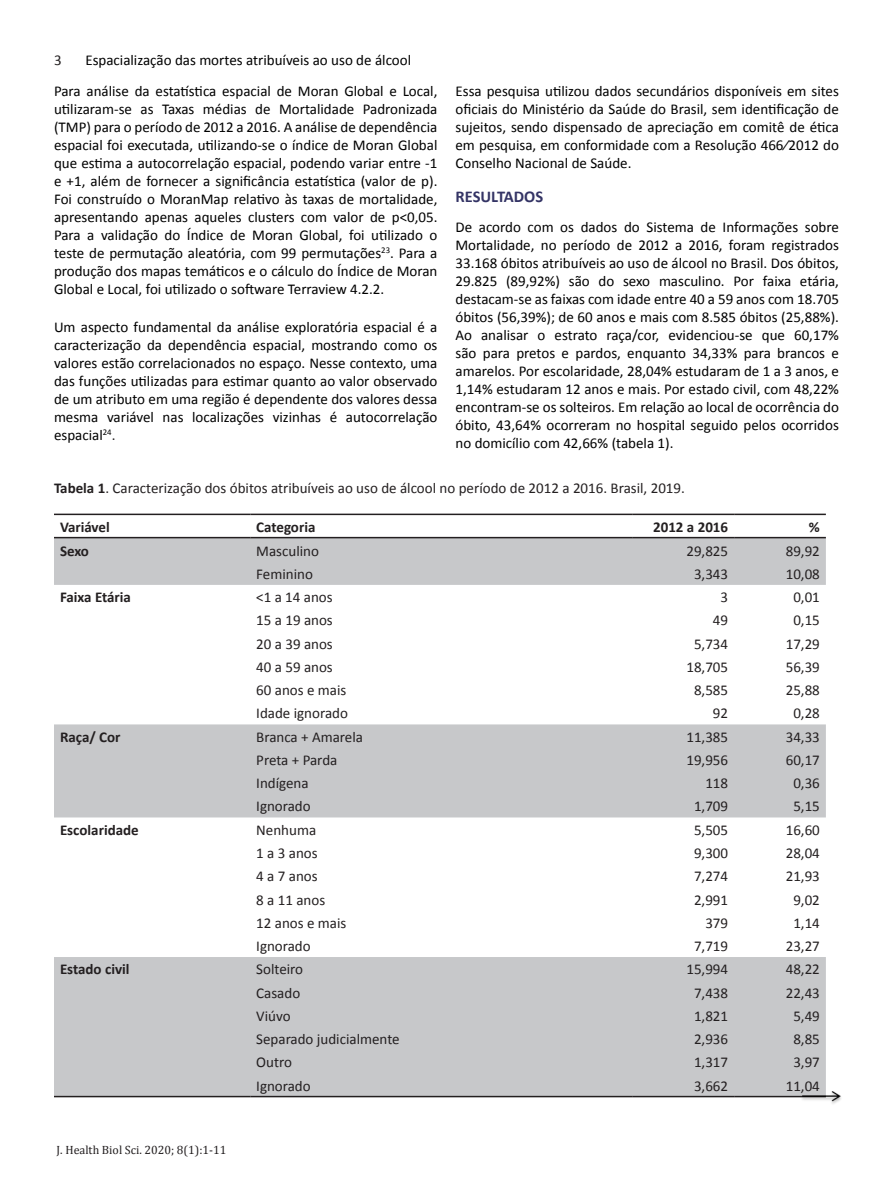
<style>
.page{position:relative;width:893px;height:1191px;background:#fff}
.page>*{position:absolute;margin:0;border:0;box-sizing:border-box;transform-origin:0 0}
.t1{font:700 16.5px "Calibri";color:#343465}
.t2{font:15px/18px "Calibri";color:#000;text-align:justify}
.t3{font:15px "Calibri";color:#231f20}
.t4{font:700 15px "Calibri";color:#231f20}
.t5{font:12px "Cambria";color:#231f20}
.s1{color:#231f20}
.s2{font-weight:700}
</style>
<div class="page">
<svg style="left:54px;top:538px;width:772px;height:557px"></svg>
<hr style="left:54px;top:513px;width:196px;height:2px;background:#231f20">
<hr style="left:250px;top:513px;width:383px;height:2px;background:#231f20">
<hr style="left:633px;top:513px;width:101px;height:2px;background:#231f20">
<hr style="left:734px;top:513px;width:92px;height:2px;background:#231f20">
<hr style="left:54px;top:537px;width:196px;height:1px;background:#231f20">
<hr style="left:250px;top:537px;width:383px;height:1px;background:#231f20">
<hr style="left:633px;top:537px;width:101px;height:1px;background:#231f20">
<hr style="left:734px;top:537px;width:92px;height:1px;background:#231f20">
<hr style="left:54px;top:1095px;width:196px;height:2px;background:#231f20">
<hr style="left:250px;top:1095px;width:383px;height:2px;background:#231f20">
<hr style="left:633px;top:1095px;width:101px;height:2px;background:#231f20">
<hr style="left:734px;top:1095px;width:92px;height:2px;background:#231f20">
<img style="left:798px;top:1087px;width:43px;height:17px">
<p class="t3" style="left:54px;top:51px;width:9px">3</p>
<p class="t2" style="left:85px;top:51px;width:327px">Espacialização das mortes atribuíveis ao uso de álcool</p>
<p class="t2" style="left:54px;top:82px;width:385px">Para análise da estatística espacial de Moran Global e Local, utilizaram-se as Taxas médias de Mortalidade Padronizada (TMP) para o período de 2012 a 2016. A análise de dependência espacial foi executada, utilizando-se o índice de Moran Global que estima a autocorrelação espacial, podendo variar entre -1 e +1, além de fornecer a significância estatística (valor de p).<br>Foi construído o MoranMap relativo às taxas de mortalidade, apresentando apenas aqueles clusters com valor de p&lt;0,05.<br>Para a validação do Índice de Moran Global, foi utilizado o teste de permutação aleatória, com 99 permutações<sup>23</sup>. Para a produção dos mapas temáticos e o cálculo do Índice de Moran Global e Local, foi utilizado o software Terraview 4.2.2.</p>
<p class="t2" style="left:54px;top:318px;width:385px">Um aspecto fundamental da análise exploratória espacial é a caracterização da dependência espacial, mostrando como os valores estão correlacionados no espaço. Nesse contexto, uma das funções utilizadas para estimar quanto ao valor observado de um atributo em uma região é dependente dos valores dessa mesma variável nas localizações vizinhas é autocorrelação espacial<sup>24</sup><span class="s1">.</span></p>
<p class="t2" style="left:455px;top:82px;width:385px">Essa pesquisa utilizou dados secundários disponíveis em sites oficiais do Ministério da Saúde do Brasil, sem identificação de sujeitos, sendo dispensado de apreciação em comitê de ética em pesquisa, em conformidade com a Resolução 466∕2012 do Conselho Nacional de Saúde.</p>
<p class="t1" style="left:455px;top:186px;width:89px">RESULTADOS</p>
<p class="t2" style="left:455px;top:218px;width:385px">De acordo com os dados do Sistema de Informações sobre Mortalidade, no período de 2012 a 2016, foram registrados 33.168 óbitos atribuíveis ao uso de álcool no Brasil. Dos óbitos, 29.825 (89,92%) são do sexo masculino. Por faixa etária, destacam-se as faixas com idade entre 40 a 59 anos com 18.705 óbitos (56,39%); de 60 anos e mais com 8.585 óbitos (25,88%).<br>Ao analisar o estrato raça/cor, evidenciou-se que 60,17% são para pretos e pardos, enquanto 34,33% para brancos e amarelos. Por escolaridade, 28,04% estudaram de 1 a 3 anos, e 1,14% estudaram 12 anos e mais. Por estado civil, com 48,22% encontram-se os solteiros. Em relação ao local de ocorrência do óbito, 43,64% ocorreram no hospital seguido pelos ocorridos no domicílio com 42,66% (tabela 1).</p>
<p class="t3" style="left:54px;top:478px;width:632px"><span class="s2">Tabela 1</span>. Caracterização dos óbitos atribuíveis ao uso de álcool no período de 2012 a 2016. Brasil, 2019.</p>
<p class="t4" style="left:60px;top:517px;width:51px">Variável</p>
<p class="t4" style="left:256px;top:517px;width:61px">Categoria</p>
<p class="t4" style="left:653px;top:517px;width:77px">2012 a 2016</p>
<p class="t4" style="left:809px;top:517px;width:12px">%</p>
<p class="t4" style="left:60px;top:541px;width:31px">Sexo</p>
<p class="t3" style="left:256px;top:541px;width:64px">Masculino</p>
<p class="t3" style="left:686px;top:541px;width:43px">29,825</p>
<p class="t3" style="left:786px;top:541px;width:36px">89,92</p>
<p class="t3" style="left:256px;top:564px;width:58px">Feminino</p>
<p class="t3" style="left:694px;top:564px;width:36px">3,343</p>
<p class="t3" style="left:786px;top:564px;width:36px">10,08</p>
<p class="t4" style="left:60px;top:587px;width:73px">Faixa Etária</p>
<p class="t3" style="left:256px;top:587px;width:78px">&lt;1 a 14 anos</p>
<p class="t3" style="left:720px;top:587px;width:9px">3</p>
<p class="t3" style="left:793px;top:587px;width:28px">0,01</p>
<p class="t3" style="left:256px;top:611px;width:78px">15 a 19 anos</p>
<p class="t3" style="left:713px;top:611px;width:17px">49</p>
<p class="t3" style="left:793px;top:611px;width:28px">0,15</p>
<p class="t3" style="left:256px;top:634px;width:78px">20 a 39 anos</p>
<p class="t3" style="left:694px;top:634px;width:36px">5,734</p>
<p class="t3" style="left:786px;top:634px;width:36px">17,29</p>
<p class="t3" style="left:256px;top:657px;width:78px">40 a 59 anos</p>
<p class="t3" style="left:686px;top:657px;width:43px">18,705</p>
<p class="t3" style="left:786px;top:657px;width:36px">56,39</p>
<p class="t3" style="left:256px;top:680px;width:92px">60 anos e mais</p>
<p class="t3" style="left:694px;top:680px;width:36px">8,585</p>
<p class="t3" style="left:786px;top:680px;width:36px">25,88</p>
<p class="t3" style="left:256px;top:704px;width:93px">Idade ignorado</p>
<p class="t3" style="left:713px;top:704px;width:17px">92</p>
<p class="t3" style="left:793px;top:704px;width:28px">0,28</p>
<p class="t4" style="left:60px;top:727px;width:62px">Raça/ Cor</p>
<p class="t3" style="left:256px;top:727px;width:108px">Branca + Amarela</p>
<p class="t3" style="left:686px;top:727px;width:43px">11,385</p>
<p class="t3" style="left:786px;top:727px;width:36px">34,33</p>
<p class="t3" style="left:256px;top:750px;width:83px">Preta + Parda</p>
<p class="t3" style="left:686px;top:750px;width:43px">19,956</p>
<p class="t3" style="left:786px;top:750px;width:36px">60,17</p>
<p class="t3" style="left:256px;top:773px;width:54px">Indígena</p>
<p class="t3" style="left:705px;top:773px;width:24px">118</p>
<p class="t3" style="left:793px;top:773px;width:28px">0,36</p>
<p class="t3" style="left:256px;top:797px;width:56px">Ignorado</p>
<p class="t3" style="left:694px;top:797px;width:36px">1,709</p>
<p class="t3" style="left:793px;top:797px;width:28px">5,15</p>
<p class="t4" style="left:60px;top:820px;width:80px">Escolaridade</p>
<p class="t3" style="left:256px;top:820px;width:61px">Nenhuma</p>
<p class="t3" style="left:694px;top:820px;width:36px">5,505</p>
<p class="t3" style="left:786px;top:820px;width:36px">16,60</p>
<p class="t3" style="left:256px;top:843px;width:63px">1 a 3 anos</p>
<p class="t3" style="left:694px;top:843px;width:36px">9,300</p>
<p class="t3" style="left:786px;top:843px;width:36px">28,04</p>
<p class="t3" style="left:256px;top:866px;width:63px">4 a 7 anos</p>
<p class="t3" style="left:694px;top:866px;width:36px">7,274</p>
<p class="t3" style="left:786px;top:866px;width:36px">21,93</p>
<p class="t3" style="left:256px;top:890px;width:70px">8 a 11 anos</p>
<p class="t3" style="left:694px;top:890px;width:36px">2,991</p>
<p class="t3" style="left:793px;top:890px;width:28px">9,02</p>
<p class="t3" style="left:256px;top:913px;width:92px">12 anos e mais</p>
<p class="t3" style="left:705px;top:913px;width:24px">379</p>
<p class="t3" style="left:793px;top:913px;width:28px">1,14</p>
<p class="t3" style="left:256px;top:936px;width:56px">Ignorado</p>
<p class="t3" style="left:694px;top:936px;width:36px">7,719</p>
<p class="t3" style="left:786px;top:936px;width:36px">23,27</p>
<p class="t4" style="left:60px;top:959px;width:71px">Estado civil</p>
<p class="t3" style="left:256px;top:959px;width:48px">Solteiro</p>
<p class="t3" style="left:686px;top:959px;width:43px">15,994</p>
<p class="t3" style="left:786px;top:959px;width:36px">48,22</p>
<p class="t3" style="left:256px;top:983px;width:46px">Casado</p>
<p class="t3" style="left:694px;top:983px;width:36px">7,438</p>
<p class="t3" style="left:786px;top:983px;width:36px">22,43</p>
<p class="t3" style="left:256px;top:1006px;width:36px">Viúvo</p>
<p class="t3" style="left:694px;top:1006px;width:36px">1,821</p>
<p class="t3" style="left:793px;top:1006px;width:28px">5,49</p>
<p class="t3" style="left:256px;top:1029px;width:145px">Separado judicialmente</p>
<p class="t3" style="left:694px;top:1029px;width:36px">2,936</p>
<p class="t3" style="left:793px;top:1029px;width:28px">8,85</p>
<p class="t3" style="left:256px;top:1052px;width:37px">Outro</p>
<p class="t3" style="left:694px;top:1052px;width:36px">1,317</p>
<p class="t3" style="left:793px;top:1052px;width:28px">3,97</p>
<p class="t3" style="left:256px;top:1076px;width:56px">Ignorado</p>
<p class="t3" style="left:694px;top:1076px;width:36px">3,662</p>
<p class="t3" style="left:786px;top:1076px;width:36px">11,04</p>
<p class="t5" style="left:57px;top:1142px;width:171px">J. Health Biol Sci. 2020; 8(1):1-11</p>
</div>
